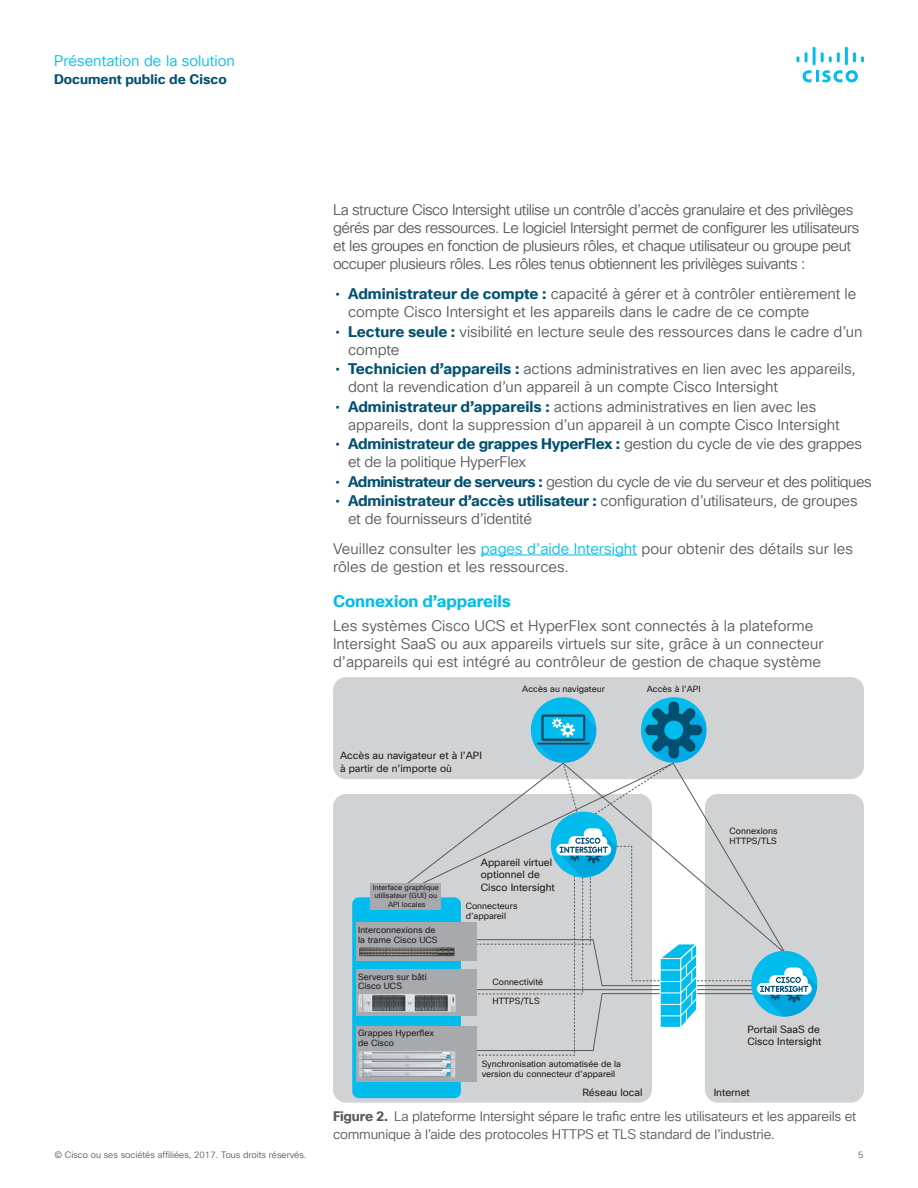
<style>
.page{position:relative;width:918px;height:1188px;background:#fff}
.page>*{position:absolute;margin:0;border:0;box-sizing:border-box;transform-origin:0 0}
.Subhead3_Blue{font:700 16.5px "Cisco Sans TT";letter-spacing:-.005em;color:#01bcec}
.Body{font:15px/18px "Cisco Sans TT Light";letter-spacing:-.005em;color:#57585a}
.Body-2{font:15px/18px "Cisco Sans TT Light";letter-spacing:-.035em;color:#57585a}
.t1{font:15px "Cisco Sans TT Light";color:#01bcec}
.t2{font:13.5px/17.2px "Cisco Sans TT Light";letter-spacing:-.015em;color:#57585a}
.t3{font:700 13.5px "Cisco Sans TT";color:#015072}
.t4{font:10.2px/12.3px "Cisco Sans TT";color:#231f20}
.t5{font:9px "Cisco Sans TT Light";color:#57585a}
.t6{font:8.7px/9.4px "Cisco Sans TT";color:#231f20}
.t7{font:7.35px/8.1px "Cisco Sans TT";color:#231f20;text-align:center}
.s1{font-family:"Cisco Sans TT";color:#015072}
.s2{font-family:"Cisco Sans TT";font-weight:700;color:#015072}
.s3{color:#01bcec}
.s4{font-family:"Cisco Sans TT";font-weight:700}
</style>
<div class="page">
<svg style="left:803px;top:70px;width:55px;height:12px"></svg>
<svg style="left:797px;top:56px;width:2px;height:6px"></svg>
<svg style="left:805px;top:52px;width:3px;height:10px"></svg>
<hr style="left:813px;top:47px;width:3px;height:18px;background:#01bcec">
<svg style="left:821px;top:52px;width:19px;height:10px"></svg>
<hr style="left:845px;top:47px;width:3px;height:18px;background:#01bcec">
<svg style="left:853px;top:52px;width:11px;height:10px"></svg>
<hr style="left:481px;top:555px;width:156px;height:1px;background:#01bcec">
<div style="left:333px;top:677px;width:531px;height:102px;background:#d1d2d4;border-radius:13px"></div>
<div style="left:705px;top:794px;width:159px;height:309px;background:#d1d2d4;border-radius:13px"></div>
<div style="left:333px;top:794px;width:319px;height:309px;background:#d1d2d4;border-radius:13px"></div>
<div style="left:352px;top:897px;width:109px;height:201px;background:#01bcec;border-radius:7px"></div>
<div style="left:356px;top:922px;width:120px;height:38px;background:#a8a9ad"></div>
<div style="left:356px;top:1026px;width:120px;height:56px;background:#a8a9ad"></div>
<div style="left:370px;top:883px;width:71px;height:26px;background:#a8a9ad"></div>
<img style="left:356px;top:969px;width:43px;height:47px">
<img style="left:358px;top:1051px;width:98px;height:27px">
<img style="left:359px;top:947px;width:40px;height:9px">
<svg style="left:399px;top:697px;width:418px;height:359px"></svg>
<p class="t1" style="left:54px;top:51px;width:183px">Présentation de la solution</p>
<p class="t3" style="left:54px;top:70px;width:174px">Document public de Cisco</p>
<p class="Body-2" style="left:333px;top:201px;width:528px">La structure Cisco Intersight utilise un contrôle d’accès granulaire et des privilèges gérés par des ressources. Le logiciel Intersight permet de configurer les utilisateurs et les groupes en fonction de plusieurs rôles, et chaque utilisateur ou groupe peut occuper plusieurs rôles. Les rôles tenus obtiennent les privilèges suivants :</p>
<p class="Body" style="left:348px;top:285px;width:510px;text-indent:-13px"><span class="s1">•</span> <span class="s2">Administrateur de compte :</span> capacité à gérer et à contrôler entièrement le compte Cisco Intersight et les appareils dans le cadre de ce compte</p>
<p class="Body" style="left:348px;top:323px;width:516px;text-indent:-13px"><span class="s1">•</span> <span class="s2">Lecture seule :</span> visibilité en lecture seule des ressources dans le cadre d’un compte</p>
<p class="Body" style="left:348px;top:360px;width:509px;text-indent:-13px"><span class="s1">•</span> <span class="s2">Technicien d’appareils :</span> actions administratives en lien avec les appareils, dont la revendication d’un appareil à un compte Cisco Intersight</p>
<p class="Body" style="left:348px;top:398px;width:493px;text-indent:-13px"><span class="s1">•</span> <span class="s2">Administrateur d’appareils :</span> actions administratives en lien avec les appareils, dont la suppression d’un appareil à un compte Cisco Intersight</p>
<p class="Body" style="left:348px;top:435px;width:515px;text-indent:-13px"><span class="s1">•</span> <span class="s2">Administrateur de grappes HyperFlex :</span> gestion du cycle de vie des grappes et de la politique HyperFlex</p>
<p class="Body-2" style="left:335px;top:473px;width:538px"><span class="s1">•</span> <span class="s2">Administrateur de serveurs :</span> gestion du cycle de vie du serveur et des politiques</p>
<p class="Body" style="left:348px;top:492px;width:511px;text-indent:-13px"><span class="s1">•</span> <span class="s2">Administrateur d’accès utilisateur :</span> configuration d’utilisateurs, de groupes et de fournisseurs d’identité</p>
<p class="Body" style="left:333px;top:540px;width:522px">Veuillez consulter les <span class="s3">pages d’aide Intersight</span> pour obtenir des détails sur les rôles de gestion et les ressources.</p>
<p class="Subhead3_Blue" style="left:333px;top:590px;width:179px">Connexion d’appareils</p>
<p class="Body" style="left:333px;top:617px;width:492px">Les systèmes Cisco UCS et HyperFlex sont connectés à la plateforme<br>Intersight SaaS ou aux appareils virtuels sur site, grâce à un connecteur d’appareils qui est intégré au contrôleur de gestion de chaque système</p>
<p class="t4" style="left:340px;top:750px;width:143px">Accès au navigateur et à l’API à partir de n’importe où</p>
<p class="t6" style="left:522px;top:684px;width:84px">Accès au navigateur</p>
<p class="t6" style="left:647px;top:684px;width:55px">Accès à l’API</p>
<p class="t7" style="left:373px;top:884px;width:68px">Interface graphique utilisateur (GUI) ou<br>API locales</p>
<p class="t6" style="left:358px;top:925px;width:81px">Interconnexions de la trame Cisco UCS</p>
<p class="t6" style="left:358px;top:972px;width:70px">Serveurs sur bâti<br>Cisco UCS</p>
<p class="t6" style="left:358px;top:1029px;width:77px">Grappes Hyperflex de Cisco</p>
<p class="t4" style="left:481px;top:856px;width:75px">Appareil virtuel optionnel de<br>Cisco Intersight</p>
<p class="t6" style="left:466px;top:901px;width:53px">Connecteurs d’appareil</p>
<p class="t6" style="left:492px;top:973px;width:52px;line-height:19px">Connectivité<br>HTTPS/TLS</p>
<p class="t6" style="left:482px;top:1060px;width:141px">Synchronisation automatisée de la version du connecteur d’appareil</p>
<p class="t6" style="left:730px;top:827px;width:49px">Connexions<br>HTTPS/TLS</p>
<p class="t4" style="left:747px;top:1023px;width:75px">Portail SaaS de<br>Cisco Intersight</p>
<p class="t4" style="left:582px;top:1087px;width:62px">Réseau local</p>
<p class="t4" style="left:714px;top:1087px;width:38px">Internet</p>
<p class="t2" style="left:333px;top:1108px;width:525px"><span class="s4">Figure 2.</span> La plateforme Intersight sépare le trafic entre les utilisateurs et les appareils et communique à l’aide des protocoles HTTPS et TLS standard de l’industrie.</p>
<p class="t5" style="left:54px;top:1149px;width:254px">© Cisco ou ses sociétés affiliées, 2017. Tous droits réservés.</p>
<p class="t5" style="left:858px;top:1149px;width:7px">5</p>
</div>
